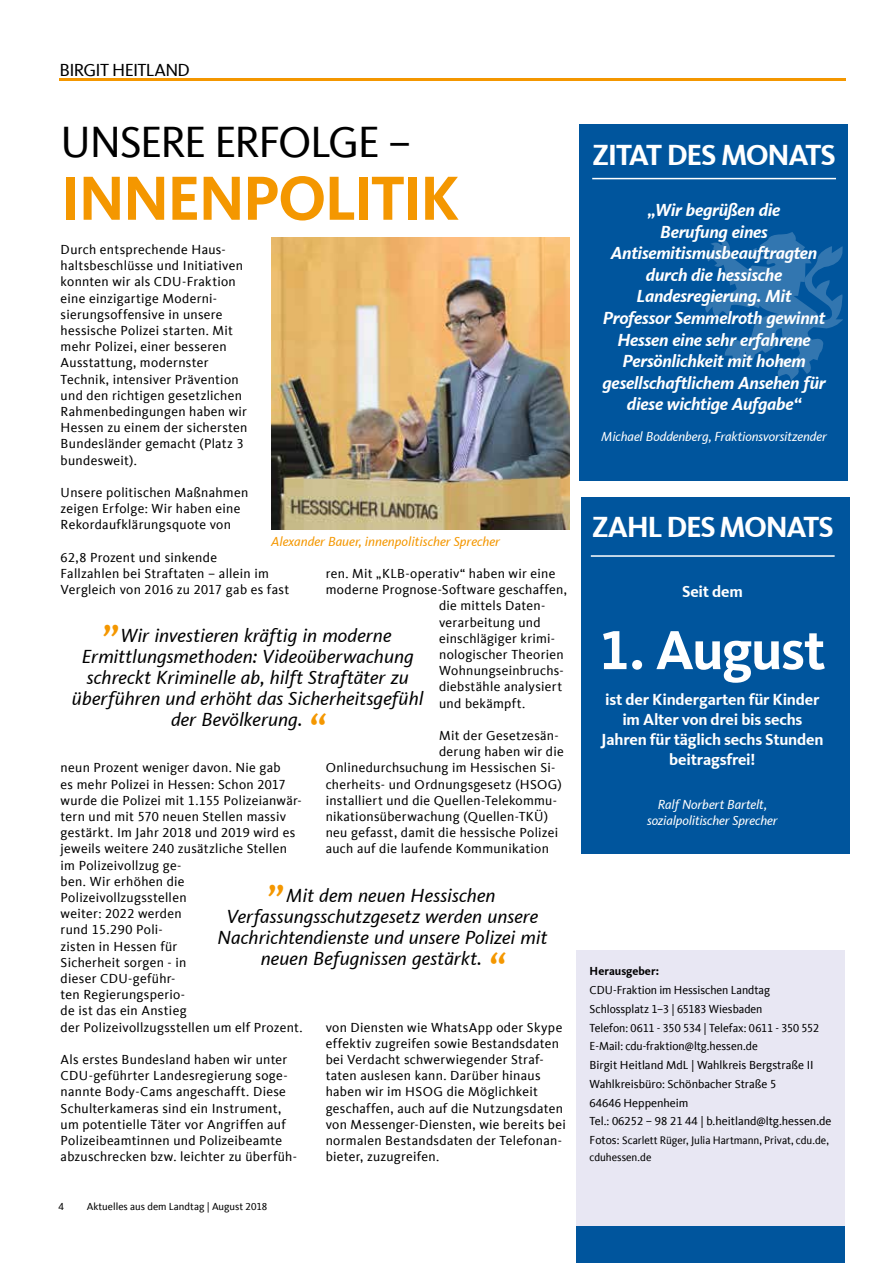
<style>
.page{position:relative;width:893px;height:1263px;background:#fff}
.page>*{position:absolute;margin:0;border:0;box-sizing:border-box;transform-origin:0 0}
.t1{font:700 64.5px "CDU Kievit Tab";letter-spacing:-.035em;color:#f49700}
.t2{font:700 57px "CDU Kievit Tab";letter-spacing:-.025em;color:#fff}
.t3{font:45px "CDU Kievit Tab";letter-spacing:-.03em;color:#000}
.t4{font:italic 45px "CDU Kievit Tab";color:#f49700}
.t5{font:700 30px "CDU Kievit Tab";letter-spacing:-.05em;color:#fff}
.t6{font:italic 19.5px "CDU Kievit Tab";letter-spacing:.005em;color:#000}
.t7{font:italic 700 18px/21.6px "CDU Kievit Tab";letter-spacing:-.015em;color:#fff;text-align:center}
.t8{font:18px "CDU Kievit Tab";letter-spacing:-.035em;color:#000}
.t9{font:700 16.5px/19.8px "CDU Kievit Tab";letter-spacing:-.015em;color:#fff;text-align:center}
.t10{font:13.5px/16.2px "CDU Kievit Tab";letter-spacing:.02em;color:#000}
.t11{font:italic 13.5px/16.2px "CDU Kievit Tab";letter-spacing:-.01em;color:#fff;text-align:center}
.t12{font:italic 13.5px "CDU Kievit Tab";color:#f49700}
.t13{font:12px/18.8px "CDU Kievit Tab";color:#000}
.t14{font:700 12px "CDU Kievit Tab";color:#000}
.t15{font:11.25px/17.2px "CDU Kievit Tab";letter-spacing:-.005em;color:#000}
.t16{font:10.5px "CDU Kievit Tab";color:#000}
.s1{font-size:12px}
</style>
<div class="page">
<hr style="left:60px;top:78px;width:786px;height:2px;background:#f49700">
<div style="left:577px;top:1226px;width:268px;height:37px;background:#00559d"></div>
<div style="left:577px;top:951px;width:268px;height:275px;background:#e8e7f3"></div>
<img style="left:271px;top:238px;width:298px;height:291px">
<div style="left:582px;top:497px;width:268px;height:356px;background:#00559d"></div>
<hr style="left:591px;top:555px;width:244px;height:2px;background:#fff">
<div style="left:579px;top:124px;width:268px;height:357px;background:#00559d"></div>
<svg style="left:705px;top:232px;width:138px;height:148px"></svg>
<hr style="left:592px;top:178px;width:244px;height:1px;background:#fff">
<h3 class="t8" style="left:60px;top:60px;width:132px">BIRGIT HEITLAND</h3>
<h3 class="t3" style="left:61px;top:116px;width:352px">UNSERE ERFOLGE –</h3>
<h1 class="t1" style="left:61px;top:160px;width:400px">INNENPOLITIK</h1>
<p class="t10" style="left:61px;top:241px;width:188px">Durch entsprechende Haus&shy;haltsbeschlüsse und Initiativen konnten wir als CDU-Fraktion eine einzigartige Moderni&shy;sierungsoffensive in unsere hessische Polizei starten. Mit mehr Polizei, einer besseren<br>Ausstattung, modernster<br>Technik, intensiver Prävention und den richtigen gesetzlichen<br>Rahmenbedingungen haben wir<br>Hessen zu einem der sichersten<br>Bundesländer gemacht (Platz 3 bundesweit).</p>
<p class="t10" style="left:61px;top:484px;width:189px">Unsere politischen Maßnahmen zeigen Erfolge: Wir haben eine<br>Rekordaufklärungsquote von</p>
<p class="t10" style="left:61px;top:549px;width:230px">62,8 Prozent und sinkende<br>Fallzahlen bei Straftaten – allein im<br>Vergleich von 2016 zu 2017 gab es fast</p>
<p class="t12" style="left:271px;top:533px;width:230px">Alexander Bauer, innenpolitischer Sprecher</p>
<p class="t10" style="left:326px;top:565px;width:231px">ren. Mit „KLB-operativ“ haben wir eine</p>
<p class="t10" style="left:326px;top:582px;width:243px">moderne Prognose-Software geschaffen,</p>
<p class="t10" style="left:439px;top:598px;width:108px">die mittels Daten-</p>
<p class="t10" style="left:439px;top:614px;width:103px">verarbeitung und</p>
<p class="t10" style="left:439px;top:630px;width:117px">einschlägiger krimi-</p>
<p class="t10" style="left:439px;top:646px;width:126px">nologischer Theorien</p>
<p class="t10" style="left:439px;top:663px;width:126px">Wohnungseinbruchs-</p>
<p class="t10" style="left:439px;top:679px;width:125px">diebstähle analysiert</p>
<p class="t10" style="left:439px;top:695px;width:88px">und bekämpft.</p>
<p class="t10" style="left:439px;top:727px;width:121px">Mit der Gesetzesän-</p>
<p class="t10" style="left:439px;top:744px;width:126px">derung haben wir die</p>
<p class="t10" style="left:326px;top:760px;width:231px">Onlinedurchsuchung im Hessischen Si-</p>
<p class="t10" style="left:326px;top:776px;width:238px">cherheits- und Ordnungsgesetz (HSOG)</p>
<p class="t10" style="left:326px;top:792px;width:233px">installiert und die Quellen-Telekommu-</p>
<p class="t10" style="left:326px;top:808px;width:224px">nikationsüberwachung (Quellen-TKÜ)</p>
<p class="t10" style="left:326px;top:825px;width:234px">neu gefasst, damit die hessische Polizei</p>
<p class="t10" style="left:326px;top:841px;width:225px">auch auf die laufende Kommunikation</p>
<h3 class="t4" style="left:104px;top:589px;width:18px">„</h3>
<h3 class="t6" style="left:120px;top:624px;width:272px">Wir investieren kräftig in moderne</h3>
<h3 class="t6" style="left:82px;top:645px;width:333px">Ermittlungsmethoden: Videoüberwachung</h3>
<h3 class="t6" style="left:87px;top:666px;width:323px">schreckt Kriminelle ab, hilft Straftäter zu</h3>
<h3 class="t6" style="left:72px;top:687px;width:353px">überführen und erhöht das Sicherheitsgefühl</h3>
<h3 class="t6" style="left:171px;top:708px;width:133px">der Bevölkerung.</h3>
<h3 class="t4" style="left:308px;top:703px;width:18px">“</h3>
<p class="t10" style="left:61px;top:760px;width:243px">neun Prozent weniger davon. Nie gab<br>es mehr Polizei in Hessen: Schon 2017 wurde die Polizei mit 1.155 Polizeianwär&shy;tern und mit 570 neuen Stellen massiv gestärkt. Im Jahr 2018 und 2019 wird es jeweils weitere 240 zusätzliche Stellen im Polizeivollzug ge-<br>ben. Wir erhöhen die<br>Polizeivollzugsstellen<br>weiter: 2022 werden<br>rund 15.290 Poli-<br>zisten in Hessen für<br>Sicherheit sorgen - in<br>dieser CDU-geführ-<br>ten Regierungsperio-<br>de ist das ein Anstieg<br>der Polizeivollzugsstellen um elf Prozent.</p>
<p class="t10" style="left:61px;top:1051px;width:238px">Als erstes Bundesland haben wir unter CDU-geführter Landesregierung soge&shy;nannte Body-Cams angeschafft. Diese Schulterkameras sind ein Instrument, um potentielle Täter vor Angriffen auf Polizeibeamtinnen und Polizeibeamte abzuschrecken bzw. leichter zu überfüh-</p>
<h3 class="t4" style="left:269px;top:848px;width:18px">„</h3>
<h3 class="t6" style="left:286px;top:884px;width:211px">Mit dem neuen Hessischen</h3>
<h3 class="t6" style="left:227px;top:905px;width:313px">Verfassungsschutzgesetz werden unsere</h3>
<h3 class="t6" style="left:217px;top:926px;width:332px">Nachrichtendienste und unsere Polizei mit</h3>
<h3 class="t6" style="left:261px;top:947px;width:223px">neuen Befugnissen gestärkt.</h3>
<h3 class="t4" style="left:487px;top:941px;width:18px">“</h3>
<p class="t10" style="left:326px;top:1019px;width:242px">von Diensten wie WhatsApp oder Skype effektiv zugreifen sowie Bestandsdaten bei Verdacht schwerwiegender Straf&shy;taten auslesen kann. Darüber hinaus haben wir im HSOG die Möglichkeit geschaffen, auch auf die Nutzungsdaten von Messenger-Diensten, wie bereits bei normalen Bestandsdaten der Telefonan&shy;bieter, zuzugreifen.</p>
<p class="t16" style="left:58px;top:1200px;width:7px">4</p>
<p class="t16" style="left:87px;top:1200px;width:182px">Aktuelles aus dem Landtag | August 2018</p>
<h3 class="t5" style="left:592px;top:137px;width:245px">ZITAT DES MONATS</h3>
<p class="t7" style="left:602px;top:199px;width:225px">„Wir begrüßen die<br>Berufung eines<br>Antisemitismusbeauftragten durch die hessische<br>Landesregierung. Mit<br>Professor Semmelroth gewinnt<br>Hessen eine sehr erfahrene<br>Persönlichkeit mit hohem gesellschaftlichem Ansehen für diese wichtige Aufgabe“</p>
<p class="t11" style="left:601px;top:428px;width:227px">Michael Boddenberg, Fraktionsvorsitzender</p>
<h3 class="t5" style="left:592px;top:510px;width:244px">ZAHL DES MONATS</h3>
<p class="t9" style="left:682px;top:582px;width:62px">Seit dem</p>
<h2 class="t2" style="left:599px;top:617px;width:228px">1. August</h2>
<p class="t9" style="left:601px;top:690px;width:224px">ist der Kindergarten für Kinder im Alter von drei bis sechs<br>Jahren für täglich sechs Stunden beitragsfrei!</p>
<p class="t11" style="left:647px;top:796px;width:132px">Ralf Norbert Bartelt, sozialpolitischer Sprecher</p>
<p class="t14" style="left:590px;top:964px;width:71px">Herausgeber:</p>
<p class="t13" style="left:590px;top:981px;width:243px">CDU-Fraktion im Hessischen Landtag Schlossplatz 1–3 | 65183 Wiesbaden<br>Telefon: 0611 - 350 534 | Telefax: 0611 - 350 552<br>E-Mail: cdu-fraktion@ltg.hessen.de<br>Birgit Heitland MdL | Wahlkreis Bergstraße II Wahlkreisbüro: Schönbacher Straße 5<br>64646 Heppenheim<br>Tel.: 06252 – 98 21 44 | b.heitland@ltg.hessen.de</p>
<p class="t15" style="left:590px;top:1132px;width:241px"><span class="s1">Fotos:</span> Scarlett Rüger, Julia Hartmann, Privat, cdu.de, cduhessen.de</p>
</div>
